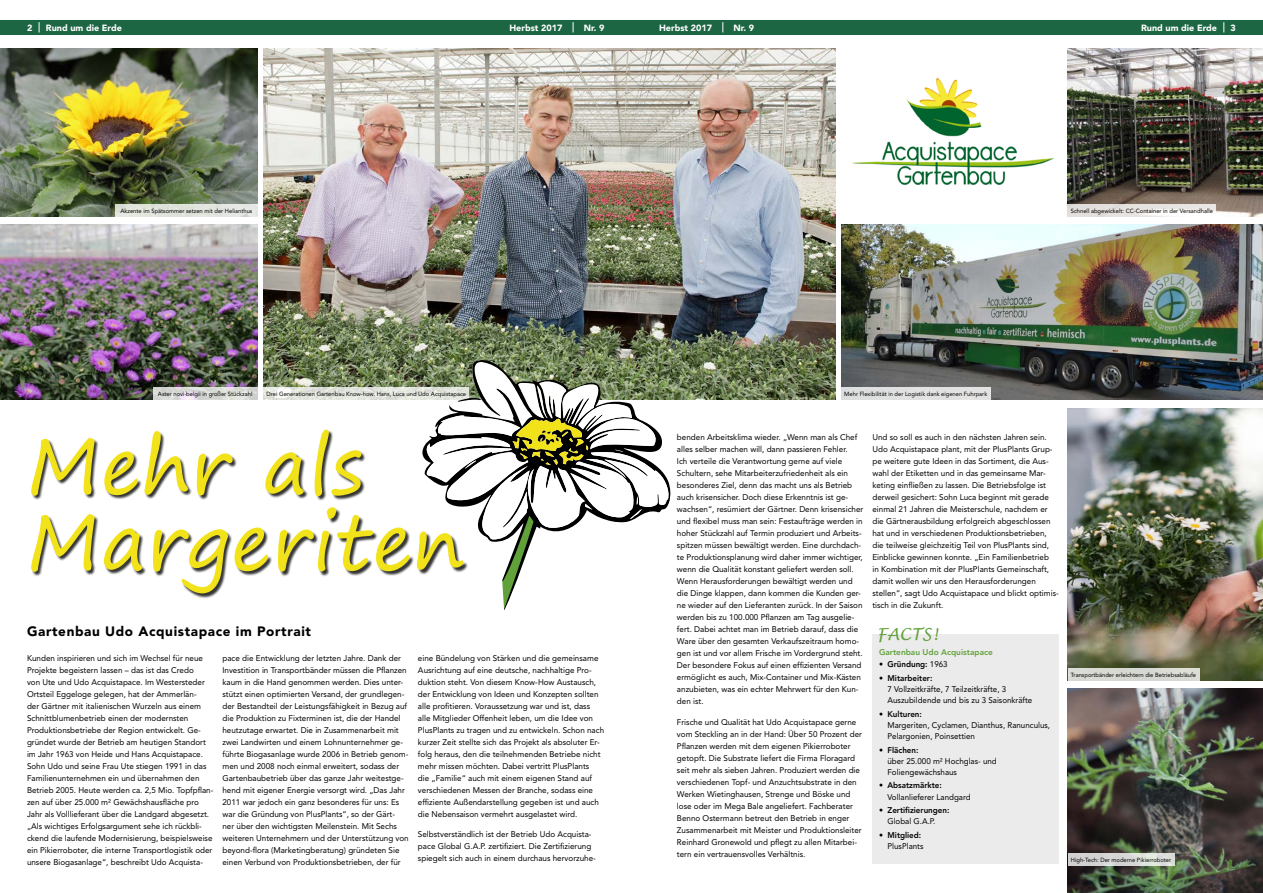
<style>
.page{position:relative;width:1263px;height:893px;background:#fff}
.page>*{position:absolute;margin:0;border:0;box-sizing:border-box;transform-origin:0 0}
.t1{font:77.03px/76.1px "Segoe Print";letter-spacing:.01em;color:#f1e21a}
.t2{font:italic 16.5px "Lucida Handwriting";color:#61a13a}
.t3{font:900 13.5px "Avenir LT Std";letter-spacing:.045em;color:#000}
.t4{font:900 9px "Avenir LT Std";color:#fff}
.t5{font:8.25px/12px "Avenir LT Std";color:#000}
.t6{font:800 8.25px "Avenir LT Std";color:#000}
.t7{font:800 8.25px "Avenir LT Std";color:#61a13a}
.t8{font:6px "Avenir LT Std";color:#000}
.s1{font-weight:400}
</style>
<div class="page">
<img style="left:264px;top:49px;width:571px;height:351px">
<div style="left:872px;top:634px;width:187px;height:230px;background:#ebebeb"></div>
<div style="left:0;top:20px;width:1263px;height:15px;background:#1c6643"></div>
<img style="left:0;top:49px;width:258px;height:168px">
<div style="left:32px;top:430px;width:436px;height:169px;background:#000;opacity:.8"></div>
<img style="left:841px;top:224px;width:422px;height:176px">
<img style="left:0;top:224px;width:258px;height:176px">
<img style="left:852px;top:77px;width:202px;height:108px">
<img style="left:1068px;top:409px;width:195px;height:271px">
<img style="left:1068px;top:49px;width:195px;height:168px">
<img style="left:1068px;top:688px;width:195px;height:205px">
<div style="left:115px;top:205px;width:143px;height:12px;background:#e2e5dd"></div>
<svg style="left:153px;top:387px;width:105px;height:13px"></svg>
<svg style="left:264px;top:387px;width:158px;height:13px;background:#e3e6de"></svg>
<div style="left:841px;top:387px;width:150px;height:13px;background:#e1e1e1"></div>
<svg style="left:1068px;top:205px;width:148px;height:12px;fill:#e7e4e1"></svg>
<div style="left:1068px;top:668px;width:131px;height:12px;background:#d8dad3"></div>
<svg style="left:1068px;top:853px;width:106px;height:12px"></svg>
<svg style="left:422px;top:360px;width:83px;height:250px"></svg>
<svg style="left:426px;top:360px;width:244px;height:249px"></svg>
<p class="t4" style="left:27px;top:22px;width:7px">2</p>
<p class="t4" style="left:46px;top:22px;width:78px">Rund um die Erde</p>
<p class="t4" style="left:509px;top:22px;width:55px">Herbst 2017</p>
<p class="t4" style="left:584px;top:22px;width:22px">Nr. 9</p>
<p class="t4" style="left:659px;top:22px;width:55px">Herbst 2017</p>
<p class="t4" style="left:733px;top:22px;width:22px">Nr. 9</p>
<p class="t4" style="left:1141px;top:22px;width:78px">Rund um die Erde</p>
<p class="t4" style="left:1230px;top:22px;width:7px">3</p>
<p class="t8" style="left:120px;top:208px;width:133px">Akzente im Spätsommer setzen mit der Helianthus</p>
<p class="t8" style="left:1071px;top:208px;width:144px">Schnell abgewickelt: CC-Container in der Versandhalle</p>
<p class="t8" style="left:158px;top:390px;width:96px">Aster novi-belgii in großer Stückzahl</p>
<p class="t8" style="left:267px;top:390px;width:201px">Drei Generationen Gartenbau Know-how. Hans, Luca und Udo Acquistapace</p>
<p class="t8" style="left:844px;top:390px;width:144px">Mehr Flexibilität in der Logistik dank eigenen Fuhrpark</p>
<h1 class="t1" style="left:27px;top:426px;width:439px">Mehr als<br>Margeriten</h1>
<h3 class="t3" style="left:27px;top:623px;width:285px">Gartenbau Udo Acquistapace im Portrait</h3>
<p class="t5" style="left:27px;top:652px;width:188px">Kunden inspirieren und sich im Wechsel für neue Projekte begeistern lassen – das ist das Credo<br>von Ute und Udo Acquistapace. Im Westersteder Ortsteil Eggeloge gelegen, hat der Ammerlän-<br>der Gärtner mit italienischen Wurzeln aus einem Schnittblumenbetrieb einen der modernsten Produktionsbetriebe der Region entwickelt. Ge&shy;gründet wurde der Betrieb am heutigen Standort im Jahr 1963 von Heide und Hans Acquistapace.<br>Sohn Udo und seine Frau Ute stiegen 1991 in das Familienunternehmen ein und übernahmen den Betrieb 2005. Heute werden ca. 2,5 Mio. Topfpflan&shy;zen auf über 25.000 m² Gewächshausfläche pro Jahr als Volllieferant über die Landgard abgesetzt. „Als wichtiges Erfolgsargument sehe ich rückbli&shy;ckend die laufende Modernisierung, beispielsweise ein Pikierroboter, die interne Transportlogistik oder unsere Biogasanlage“, beschreibt Udo Acquista-</p>
<p class="t5" style="left:222px;top:652px;width:188px">pace die Entwicklung der letzten Jahre. Dank der Investition in Transportbänder müssen die Pflanzen kaum in die Hand genommen werden. Dies unter&shy;stützt einen optimierten Versand, der grundlegen&shy;der Bestandteil der Leistungsfähigkeit in Bezug auf die Produktion zu Fixterminen ist, die der Handel heutzutage erwartet. Die in Zusammenarbeit mit zwei Landwirten und einem Lohnunternehmer ge&shy;führte Biogasanlage wurde 2006 in Betrieb genom&shy;men und 2008 noch einmal erweitert, sodass der Gartenbaubetrieb über das ganze Jahr weitestge&shy;hend mit eigener Energie versorgt wird. „Das Jahr 2011 war jedoch ein ganz besonderes für uns: Es war die Gründung von PlusPlants“, so der Gärt&shy;ner über den wichtigsten Meilenstein. Mit Sechs weiteren Unternehmern und der Unterstützung von beyond-flora (Marketingberatung) gründeten Sie einen Verbund von Produktionsbetrieben, der für</p>
<p class="t5" style="left:418px;top:652px;width:188px">eine Bündelung von Stärken und die gemeinsame Ausrichtung auf eine deutsche, nachhaltige Pro&shy;duktion steht. Von diesem Know-How Austausch, der Entwicklung von Ideen und Konzepten sollten alle profitieren. Voraussetzung war und ist, dass alle Mitglieder Offenheit leben, um die Idee von PlusPlants zu tragen und zu entwickeln. Schon nach kurzer Zeit stellte sich das Projekt als absoluter Er&shy;folg heraus, den die teilnehmenden Betriebe nicht mehr missen möchten. Dabei vertritt PlusPlants<br>die „Familie“ auch mit einem eigenen Stand auf verschiedenen Messen der Branche, sodass eine effiziente Außendarstellung gegeben ist und auch die Nebensaison vermehrt ausgelastet wird.</p>
<p class="t5" style="left:418px;top:828px;width:179px">Selbstverständlich ist der Betrieb Udo Acquista&shy;pace Global G.A.P. zertifiziert. Die Zertifizierung spiegelt sich auch in einem durchaus hervorzuhe-</p>
<p class="t5" style="left:677px;top:431px;width:188px">benden Arbeitsklima wieder. „Wenn man als Chef alles selber machen will, dann passieren Fehler.<br>Ich verteile die Verantwortung gerne auf viele Schultern, sehe Mitarbeiterzufriedenheit als ein besonderes Ziel, denn das macht uns als Betrieb auch krisensicher. Doch diese Erkenntnis ist ge&shy;wachsen“, resümiert der Gärtner. Denn krisensicher und flexibel muss man sein: Festaufträge werden in hoher Stückzahl auf Termin produziert und Arbeits&shy;spitzen müssen bewältigt werden. Eine durchdach&shy;te Produktionsplanung wird daher immer wichtiger, wenn die Qualität konstant geliefert werden soll.<br>Wenn Herausforderungen bewältigt werden und die Dinge klappen, dann kommen die Kunden ger&shy;ne wieder auf den Lieferanten zurück. In der Saison werden bis zu 100.000 Pflanzen am Tag ausgelie&shy;fert. Dabei achtet man im Betrieb darauf, dass die Ware über den gesamten Verkaufszeitraum homo&shy;gen ist und vor allem Frische im Vordergrund steht.<br>Der besondere Fokus auf einen effizienten Versand ermöglicht es auch, Mix-Container und Mix-Kästen anzubieten, was ein echter Mehrwert für den Kun&shy;den ist.</p>
<p class="t5" style="left:677px;top:716px;width:187px">Frische und Qualität hat Udo Acquistapace gerne vom Steckling an in der Hand: Über 50 Prozent der Pflanzen werden mit dem eigenen Pikierroboter getopft. Die Substrate liefert die Firma Floragard seit mehr als sieben Jahren. Produziert werden die verschiedenen Topf- und Anzuchtsubstrate in den Werken Wietinghausen, Strenge und Böske und lose oder im Mega Bale angeliefert. Fachberater Benno Ostermann betreut den Betrieb in enger Zusammenarbeit mit Meister und Produktionsleiter Reinhard Gronewold und pflegt zu allen Mitarbei&shy;tern ein vertrauensvolles Verhältnis.</p>
<p class="t5" style="left:872px;top:431px;width:188px">Und so soll es auch in den nächsten Jahren sein.<br>Udo Acquistapace plant, mit der PlusPlants Grup&shy;pe weitere gute Ideen in das Sortiment, die Aus&shy;wahl der Etiketten und in das gemeinsame Mar&shy;keting einfließen zu lassen. Die Betriebsfolge ist derweil gesichert: Sohn Luca beginnt mit gerade einmal 21 Jahren die Meisterschule, nachdem er die Gärtnerausbildung erfolgreich abgeschlossen hat und in verschiedenen Produktionsbetrieben, die teilweise gleichzeitig Teil von PlusPlants sind, Einblicke gewinnen konnte. „Ein Familienbetrieb<br>in Kombination mit der PlusPlants Gemeinschaft, damit wollen wir uns den Herausforderungen stellen“, sagt Udo Acquistapace und blickt optimis&shy;tisch in die Zukunft.</p>
<h2 class="t2" style="left:877px;top:624px;width:62px">FACTS!</h2>
<p class="t7" style="left:879px;top:647px;width:115px">Gartenbau Udo Acquistapace</p>
<p class="t6" style="left:879px;top:660px;width:70px">• Gründung: <span class="s1">1963</span></p>
<p class="t6" style="left:879px;top:673px;width:55px">• Mitarbeiter:</p>
<p class="t5" style="left:887px;top:684px;width:146px;line-height:11.2px">7 Vollzeitkräfte, 7 Teilzeitkräfte, 3<br>Auszubildende und bis zu 3 Saisonkräfte</p>
<p class="t6" style="left:879px;top:709px;width:44px">• Kulturen:</p>
<p class="t5" style="left:887px;top:719px;width:164px;line-height:11.2px">Margeriten, Cyclamen, Dianthus, Ranunculus,<br>Pelargonien, Poinsettien</p>
<p class="t6" style="left:879px;top:745px;width:41px">• Flächen:</p>
<p class="t5" style="left:887px;top:755px;width:111px;line-height:11.2px">über 25.000 m² Hochglas- und<br>Foliengewächshaus</p>
<p class="t6" style="left:879px;top:781px;width:64px">• Absatzmärkte:</p>
<p class="t5" style="left:887px;top:791px;width:85px">Vollanlieferer Landgard</p>
<p class="t6" style="left:879px;top:805px;width:72px">• Zertifizierungen:</p>
<p class="t5" style="left:887px;top:815px;width:49px">Global G.A.P.</p>
<p class="t6" style="left:879px;top:830px;width:44px">• Mitglied:</p>
<p class="t5" style="left:887px;top:840px;width:38px">PlusPlants</p>
<p class="t8" style="left:1071px;top:671px;width:127px">Transportbänder erleichtern die Betriebsabläufe</p>
<p class="t8" style="left:1071px;top:856px;width:102px">High-Tech: Der moderne Pikierroboter</p>
</div>
